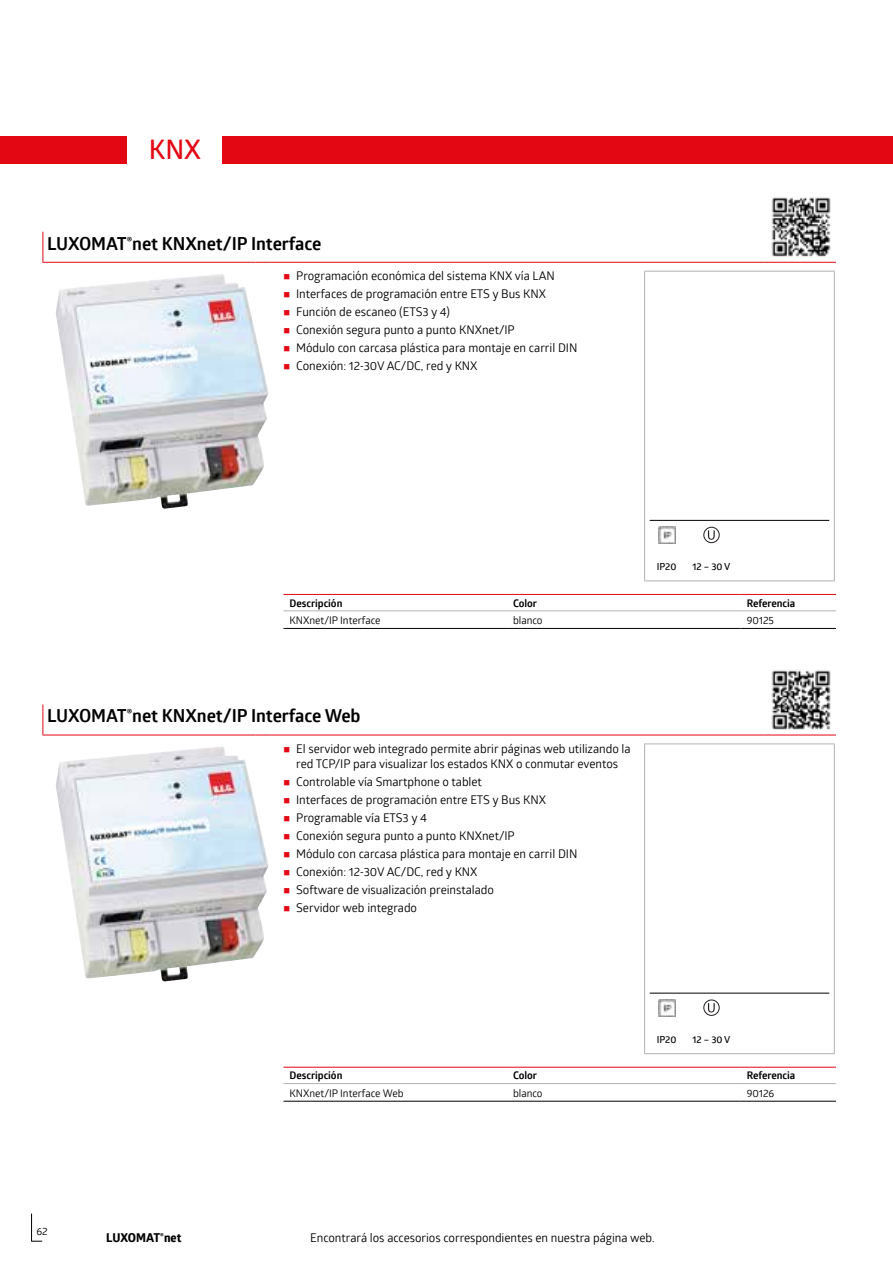
<style>
.page{position:relative;width:893px;height:1263px;background:#fff}
.page>*{position:absolute;margin:0;border:0;box-sizing:border-box;transform-origin:0 0}
.t1{font:600 27px "Glober";color:#e30613}
.t2{font:700 18px "Glober";letter-spacing:-.005em;color:#000}
.t3{font:12px/18px "Glober";letter-spacing:-.005em;color:#000}
.t4{font:700 12px "Globerx";color:#000}
.t5{font:10.5px "Glober";letter-spacing:-.005em;color:#000}
.t6{font:700 10.5px "Glober";letter-spacing:-.005em;color:#000}
.t7{font:600 9.75px "Glober";letter-spacing:-.005em;color:#000}
</style>
<div class="page">
<div style="left:0;top:136px;width:893px;height:28px;background:#e30613"></div>
<svg style="left:31px;top:1213px;width:12px;height:29px"></svg>
<div style="left:128px;top:132px;width:94px;height:36px;background:#fff"></div>
<hr style="left:765px;top:262px;width:71px;height:1px;background:#e30613">
<hr style="left:43px;top:232px;width:1px;height:30px;background:#e30613">
<hr style="left:43px;top:262px;width:212px;height:1px;background:#e30613">
<svg style="left:255px;top:262px;width:16px;height:1px"></svg>
<hr style="left:271px;top:262px;width:494px;height:1px;background:#e30613">
<img style="left:771px;top:197px;width:60px;height:60px">
<img style="left:56px;top:274px;width:212px;height:235px">
<hr style="left:644px;top:271px;width:1px;height:309px;background:#b3b2b2">
<hr style="left:644px;top:271px;width:191px;height:1px;background:#b3b2b2">
<hr style="left:834px;top:271px;width:1px;height:309px;background:#b3b2b2">
<hr style="left:644px;top:580px;width:191px;height:1px;background:#b3b2b2">
<hr style="left:650px;top:520px;width:179px;height:1px;background:#000">
<img style="left:658px;top:526px;width:17px;height:17px">
<div style="left:703px;top:527px;width:17px;height:16px;border:1px solid #231f20;border-radius:50%"></div>
<svg style="left:708px;top:530px;width:7px;height:10px"></svg>
<hr style="left:283px;top:628px;width:224px;height:1px;background:#000">
<hr style="left:507px;top:628px;width:234px;height:1px;background:#000">
<hr style="left:741px;top:628px;width:95px;height:1px;background:#000">
<hr style="left:283px;top:594px;width:224px;height:1px;background:#e30613">
<hr style="left:283px;top:610px;width:224px;height:1px;background:#b3b2b2">
<hr style="left:507px;top:610px;width:234px;height:1px;background:#b3b2b2">
<hr style="left:741px;top:610px;width:95px;height:1px;background:#b3b2b2">
<hr style="left:507px;top:594px;width:234px;height:1px;background:#e30613">
<hr style="left:741px;top:594px;width:95px;height:1px;background:#e30613">
<hr style="left:765px;top:735px;width:71px;height:1px;background:#e30613">
<hr style="left:43px;top:704px;width:1px;height:31px;background:#e30613">
<hr style="left:43px;top:735px;width:212px;height:1px;background:#e30613">
<svg style="left:255px;top:735px;width:16px;height:1px"></svg>
<hr style="left:271px;top:735px;width:494px;height:1px;background:#e30613">
<img style="left:771px;top:670px;width:60px;height:60px">
<img style="left:56px;top:747px;width:212px;height:234px">
<hr style="left:644px;top:744px;width:1px;height:309px;background:#b3b2b2">
<hr style="left:644px;top:743px;width:191px;height:1px;background:#b3b2b2">
<hr style="left:834px;top:744px;width:1px;height:309px;background:#b3b2b2">
<hr style="left:644px;top:1053px;width:191px;height:1px;background:#b3b2b2">
<hr style="left:650px;top:993px;width:179px;height:1px;background:#000">
<img style="left:658px;top:999px;width:17px;height:17px">
<div style="left:703px;top:999px;width:17px;height:17px;border:1px solid #231f20;border-radius:50%"></div>
<svg style="left:708px;top:1003px;width:7px;height:9px"></svg>
<hr style="left:283px;top:1101px;width:224px;height:1px;background:#000">
<hr style="left:507px;top:1101px;width:234px;height:1px;background:#000">
<hr style="left:741px;top:1101px;width:95px;height:1px;background:#000">
<hr style="left:283px;top:1067px;width:224px;height:1px;background:#e30613">
<hr style="left:283px;top:1083px;width:224px;height:1px;background:#b3b2b2">
<hr style="left:507px;top:1083px;width:234px;height:1px;background:#b3b2b2">
<hr style="left:741px;top:1083px;width:95px;height:1px;background:#b3b2b2">
<hr style="left:507px;top:1067px;width:234px;height:1px;background:#e30613">
<hr style="left:741px;top:1067px;width:95px;height:1px;background:#e30613">
<h1 class="t1" style="left:149px;top:131px;width:54px">KNX</h1>
<h2 class="t2" style="left:47px;top:230px;width:276px">LUXOMAT<sup>®</sup>net KNXnet/IP Interface</h2>
<p class="t3" style="left:296px;top:266px;width:283px">Programación económica del sistema KNX vía LAN Interfaces de programación entre ETS y Bus KNX Función de escaneo (ETS3 y 4)<br>Conexión segura punto a punto KNXnet/IP<br>Módulo con carcasa plástica para montaje en carril DIN Conexión: 12-30V AC/DC, red y KNX</p>
<p class="t7" style="left:657px;top:560px;width:21px">IP20</p>
<p class="t7" style="left:692px;top:560px;width:39px">12 – 30 V</p>
<p class="t6" style="left:289px;top:595px;width:54px">Descripción</p>
<p class="t6" style="left:513px;top:595px;width:26px">Color</p>
<p class="t6" style="left:747px;top:595px;width:50px">Referencia</p>
<p class="t5" style="left:289px;top:613px;width:93px">KNXnet/IP Interface</p>
<p class="t5" style="left:513px;top:613px;width:31px">blanco</p>
<p class="t5" style="left:747px;top:613px;width:29px">90125</p>
<h2 class="t2" style="left:47px;top:703px;width:315px">LUXOMAT<sup>®</sup>net KNXnet/IP Interface Web</h2>
<p class="t3" style="left:296px;top:741px;width:336px;line-height:15px">El servidor web integrado permite abrir páginas web utilizando la red TCP/IP para visualizar los estados KNX o conmutar eventos</p>
<p class="t3" style="left:296px;top:772px;width:283px">Controlable vía Smartphone o tablet<br>Interfaces de programación entre ETS y Bus KNX Programable vía ETS3 y 4<br>Conexión segura punto a punto KNXnet/IP<br>Módulo con carcasa plástica para montaje en carril DIN Conexión: 12-30V AC/DC, red y KNX<br>Software de visualización preinstalado<br>Servidor web integrado</p>
<p class="t7" style="left:657px;top:1032px;width:21px">IP20</p>
<p class="t7" style="left:692px;top:1032px;width:39px">12 – 30 V</p>
<p class="t5" style="left:36px;top:1224px;width:13px">62</p>
<p class="t6" style="left:289px;top:1068px;width:54px">Descripción</p>
<p class="t6" style="left:513px;top:1068px;width:26px">Color</p>
<p class="t6" style="left:747px;top:1068px;width:50px">Referencia</p>
<p class="t5" style="left:289px;top:1085px;width:116px">KNXnet/IP Interface Web</p>
<p class="t5" style="left:513px;top:1085px;width:31px">blanco</p>
<p class="t5" style="left:747px;top:1085px;width:29px">90126</p>
<p class="t4" style="left:106px;top:1229px;width:77px">LUXOMAT<sup>®</sup>net</p>
<p class="t3" style="left:310px;top:1228px;width:346px">Encontrará los accesorios correspondientes en nuestra página web.</p>
</div>
